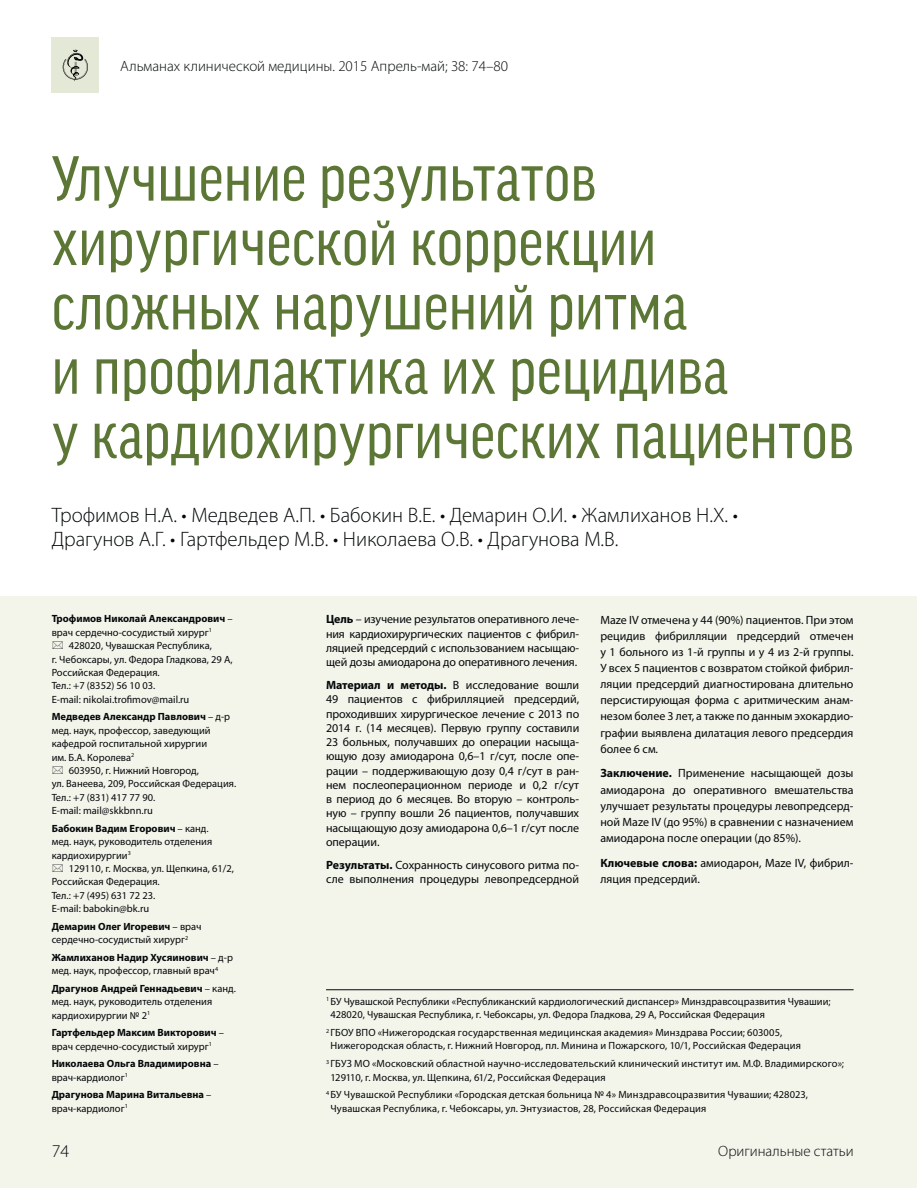
<style>
.page{position:relative;width:918px;height:1188px;background:#fff}
.page>*{position:absolute;margin:0;border:0;box-sizing:border-box;transform-origin:0 0}
.t1{font:condensed 68.1px/64.3px "Good Headline Pro";letter-spacing:.005em;color:#5c7735}
.t2{font:300 21px/24px "Myriad Pro";color:#040809}
.t3{font:300 18px "Myriad Pro";color:#040809}
.t4{font:300 15px "Myriad Pro";color:#040809}
.t5{font:12px/14.2px "Myriad Pro";color:#040809;text-align:justify}
.t6{font:10.5px/13.4px "Myriad Pro";color:#040809}
.t7{font:700 10.5px/13.4px "Myriad Pro";color:#040809}
.s1{font-weight:400}
.s2{font-weight:700}
</style>
<div class="page">
<div style="left:1px;top:597px;width:916px;height:591px;background:#f3f5eb"></div>
<hr style="left:326px;top:989px;width:528px;height:1px;background:#040809">
<div style="left:52px;top:38px;width:47px;height:55px;background:#e3e9d6"></div>
<svg style="left:63px;top:49px;width:25px;height:33px"></svg>
<h3 class="t4" style="left:120px;top:60px;width:389px">Альманах клинической медицины. 2015 Апрель-май; 38: 74–80</h3>
<h1 class="t1" style="left:52px;top:145px;width:803px">Улучшение результатов хирургической коррекции сложных нарушений ритма<br>и профилактика их рецидива<br>у кардиохирургических пациентов</h1>
<h2 class="t2" style="left:52px;top:504px;width:688px">Трофимов Н.А. • Медведев А.П. • Бабокин В.Е. • Демарин О.И. • Жамлиханов Н.Х. •<br>Драгунов А.Г. • Гартфельдер М.В. • Николаева О.В. • Драгунова М.В.</h2>
<p class="t7" style="left:52px;top:613px;width:183px">Трофимов Николай Александрович <span class="s1">–</span></p>
<p class="t6" style="left:52px;top:626px;width:162px">врач сердечно-сосудистый хирург<sup>1</sup></p>
<p class="t6" style="left:69px;top:640px;width:145px">428020, Чувашская Республика,</p>
<p class="t6" style="left:52px;top:653px;width:183px">г. Чебоксары, ул. Федора Гладкова, 29 А,</p>
<p class="t6" style="left:52px;top:666px;width:110px">Российская Федерация.</p>
<p class="t6" style="left:52px;top:680px;width:105px">Тел.: +7 (8352) 56 10 03.</p>
<p class="t6" style="left:52px;top:693px;width:139px">E-mail: nikolai.trofimov@mail.ru</p>
<p class="t7" style="left:52px;top:711px;width:180px">Медведев Александр Павлович <span class="s1">– д-р</span></p>
<p class="t6" style="left:52px;top:724px;width:161px">мед. наук, профессор, заведующий</p>
<p class="t6" style="left:52px;top:738px;width:157px">кафедрой госпитальной хирургии</p>
<p class="t6" style="left:52px;top:751px;width:84px">им. Б.А. Королева<sup>2</sup></p>
<p class="t6" style="left:69px;top:764px;width:132px">603950, г. Нижний Новгород,</p>
<p class="t6" style="left:52px;top:778px;width:186px">ул. Ванеева, 209, Российская Федерация.</p>
<p class="t6" style="left:52px;top:791px;width:105px">Тел.: +7 (831) 417 77 90.</p>
<p class="t6" style="left:52px;top:805px;width:103px">E-mail: mail@skkbnn.ru</p>
<p class="t6" style="left:52px;top:822px;width:162px"><span class="s2">Бабокин Вадим Егорович</span> – канд. мед. наук, руководитель отделения кардиохирургии<sup>3</sup></p>
<p class="t6" style="left:52px;top:862px;width:184px;text-indent:17px">129110, г. Москва, ул. Щепкина, 61/2,<br>Российская Федерация.<br>Тел.: +7 (495) 631 72 23.<br>E-mail: babokin@bk.ru</p>
<p class="t6" style="left:52px;top:920px;width:151px"><span class="s2">Демарин Олег Игоревич</span> – врач сердечно-сосудистый хирург<sup>2</sup></p>
<p class="t6" style="left:52px;top:951px;width:183px"><span class="s2">Жамлиханов Надир Хусяинович</span> – д-р мед. наук, профессор, главный врач<sup>4</sup></p>
<p class="t6" style="left:52px;top:982px;width:186px"><span class="s2">Драгунов Андрей Геннадьевич</span> – канд. мед. наук, руководитель отделения кардиохирургии № 2<sup>1</sup></p>
<p class="t6" style="left:52px;top:1027px;width:174px"><span class="s2">Гартфельдер Максим Викторович</span> – врач сердечно-сосудистый хирург<sup>1</sup></p>
<p class="t7" style="left:52px;top:1058px;width:168px">Николаева Ольга Владимировна <span class="s1">– врач-кардиолог</span><sup>1</sup></p>
<p class="t7" style="left:52px;top:1089px;width:161px">Драгунова Марина Витальевна <span class="s1">– врач-кардиолог</span><sup>1</sup></p>
<p class="t5" style="left:326px;top:613px;width:255px"><span class="s2">Цель</span> – изучение результатов оперативного лече&shy;ния кардиохирургических пациентов с фибрил&shy;ляцией предсердий с использованием насыщаю&shy;щей дозы амиодарона до оперативного лечения.</p>
<p class="t5" style="left:326px;top:679px;width:255px"><span class="s2">Материал и методы.</span> В исследование вошли 49 пациентов с фибрилляцией предсердий, проходивших хирургическое лечение с 2013 по 2014 г. (14 месяцев). Первую группу составили 23 больных, получавших до операции насыща&shy;ющую дозу амиодарона 0,6–1 г/сут, после опе&shy;рации – поддерживающую дозу 0,4 г/сут в ран&shy;нем послеоперационном периоде и 0,2 г/сут в период до 6 месяцев. Во вторую – контроль&shy;ную – группу вошли 26 пациентов, получавших насыщающую дозу амиодарона 0,6–1 г/сут после операции.</p>
<p class="t5" style="left:326px;top:858px;width:255px"><span class="s2">Результаты.</span> Сохранность синусового ритма по&shy;сле выполнения процедуры левопредсердной</p>
<p class="t5" style="left:600px;top:612px;width:255px;line-height:16.2px">Maze IV отмечена у 44 (90%) пациентов. При этом рецидив фибрилляции предсердий отмечен у 1 больного из 1-й группы и у 4 из 2-й группы.<br>У всех 5 пациентов с возвратом стойкой фибрил&shy;ляции предсердий диагностирована длительно персистирующая форма с аритмическим анам&shy;незом более 3 лет, а также по данным эхокардио&shy;графии выявлена дилатация левого предсердия более 6 см.</p>
<p class="t5" style="left:600px;top:766px;width:255px;line-height:16.2px"><span class="s2">Заключение.</span> Применение насыщающей дозы амиодарона до оперативного вмешательства улучшает результаты процедуры левопредсерд&shy;ной Maze IV (до 95%) в сравнении с назначением амиодарона после операции (до 85%).</p>
<p class="t5" style="left:600px;top:855px;width:255px;line-height:16.2px"><span class="s2">Ключевые слова:</span> амиодарон, Maze IV, фибрил&shy;ляция предсердий.</p>
<p class="t6" style="left:330px;top:995px;width:502px;text-indent:-4px"><sup>1</sup> БУ Чувашской Республики «Республиканский кардиологический диспансер» Минздравсоцразвития Чувашии;<br>428020, Чувашская Республика, г. Чебоксары, ул. Федора Гладкова, 29 А, Российская Федерация</p>
<p class="t6" style="left:330px;top:1026px;width:472px;text-indent:-4px"><sup>2</sup> ГБОУ ВПО «Нижегородская государственная медицинская академия» Минздрава России; 603005,<br>Нижегородская область, г. Нижний Новгород, пл. Минина и Пожарского, 10/1, Российская Федерация</p>
<p class="t6" style="left:330px;top:1058px;width:515px;text-indent:-4px"><sup>3</sup> ГБУЗ МО «Московский областной научно-исследовательский клинический институт им. М.Ф. Владимирского»;<br>129110, г. Москва, ул. Щепкина, 61/2, Российская Федерация</p>
<p class="t6" style="left:330px;top:1089px;width:479px;text-indent:-4px"><sup>4</sup> БУ Чувашской Республики «Городская детская больница № 4» Минздравсоцразвития Чувашии; 428023,<br>Чувашская Республика, г. Чебоксары, ул. Энтузиастов, 28, Российская Федерация</p>
<h3 class="t3" style="left:52px;top:1144px;width:19px">74</h3>
<h3 class="t4" style="left:718px;top:1145px;width:137px">Оригинальные статьи</h3>
</div>
